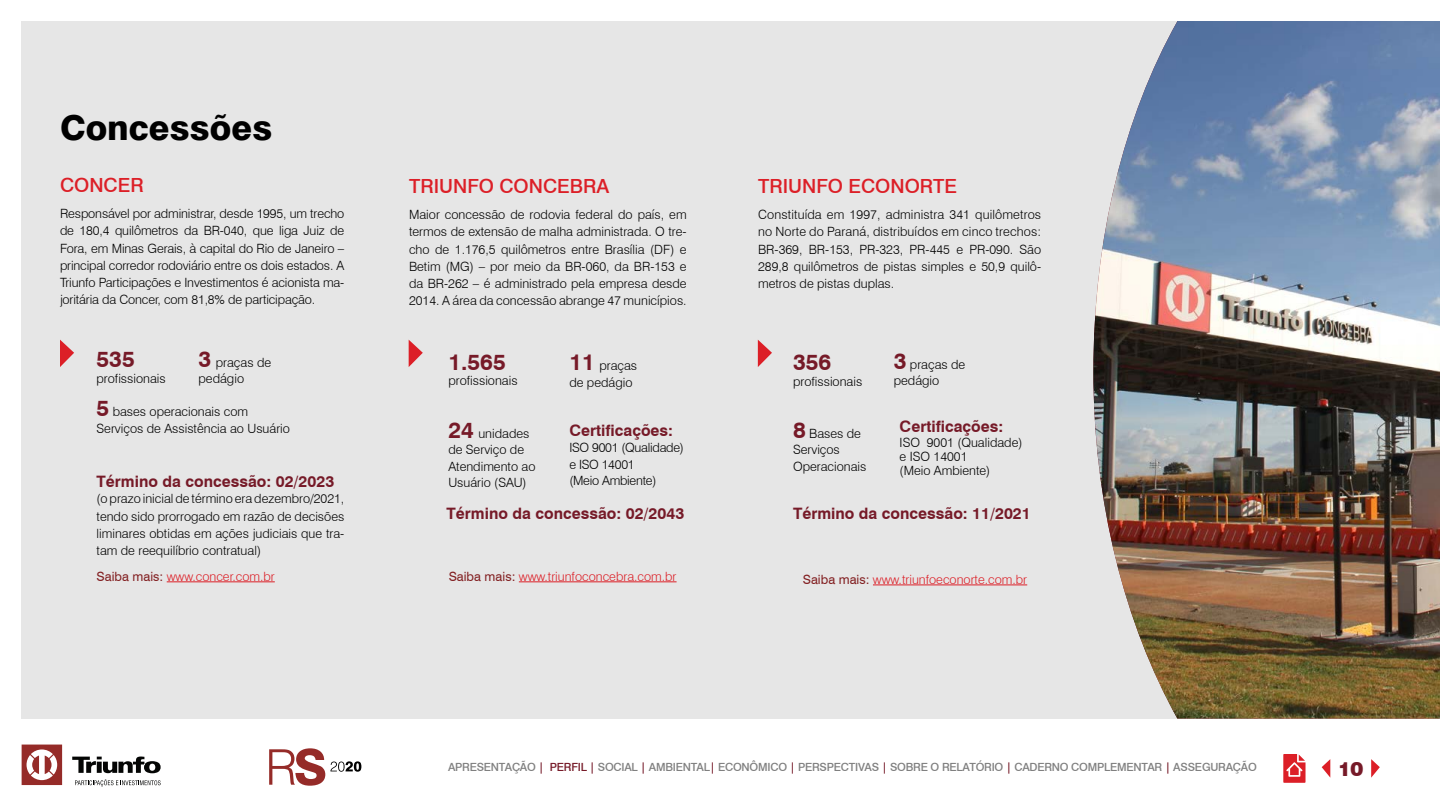
<style>
.page{position:relative;width:1440px;height:810px;background:#fff}
.page>*{position:absolute;margin:0;border:0;box-sizing:border-box;transform-origin:0 0}
.Titulo_interna{font:800 34.5px "Swiss 721 BT";color:#000}
.textoo{font:700 22.5px "Swiss 721 BT";color:#761a28}
.Subtitulo_vermelho{font:500 19.5px "Swiss 721 BT";color:#dc1f27}
.t1{font:900 19.5px "Swiss 721 BT";color:#761a28}
.textoo-2{font:700 15.75px "Swiss 721 BT";color:#761a28}
.textoo-3{font:300 12.75px/17.2px "Swiss 721 BT";color:#000}
.textoo-4{font:300 12.75px "Swiss 721 BT";color:#dc1f27}
.textoo-5{font:300 12.75px/16.5px "Swiss 721 BT";letter-spacing:-.02em;color:#000}
.t2{font:500 11.25px "Swiss 721 BT";letter-spacing:-.02em;color:#808080}
.s1{font-weight:700;font-size:22.5px;color:#761a28}
.s2{font-weight:400;color:#821f21}
.s3{color:#761a28}
</style>
<div class="page">
<svg style="left:1283px;top:754px;width:23px;height:29px"></svg>
<svg style="left:1371px;top:759px;width:9px;height:19px"></svg>
<svg style="left:1322px;top:759px;width:8px;height:18px"></svg>
<svg style="left:269px;top:748px;width:92px;height:38px"></svg>
<svg style="left:75px;top:779px;width:86px;height:8px"></svg>
<svg style="left:72px;top:757px;width:89px;height:16px"></svg>
<svg style="left:22px;top:745px;width:40px;height:40px"></svg>
<div style="left:21px;top:21px;width:1419px;height:697px;background:#e6e6e6"></div>
<hr style="left:167px;top:582px;width:108px;height:1px;background:#dc1f27">
<hr style="left:519px;top:582px;width:158px;height:1px;background:#dc1f27">
<hr style="left:873px;top:585px;width:154px;height:1px;background:#dc1f27">
<svg style="left:60px;top:339px;width:14px;height:28px"></svg>
<svg style="left:408px;top:339px;width:15px;height:28px"></svg>
<svg style="left:757px;top:340px;width:15px;height:27px"></svg>
<img style="left:1093px;top:21px;width:347px;height:697px">
<p class="Titulo_interna" style="left:60px;top:107px;width:214px">Concessões</p>
<p class="Subtitulo_vermelho" style="left:60px;top:174px;width:85px">CONCER</p>
<p class="textoo-3" style="left:60px;top:205px;width:286px;text-align:justify">Responsável por administrar, desde 1995, um trecho de 180,4 quilômetros da BR-040, que liga Juiz de Fora, em Minas Gerais, à capital do Rio de Janeiro – principal corredor rodoviário entre os dois estados. A Triunfo Participações e Investimentos é acionista ma&shy;joritária da Concer, com 81,8% de participação.</p>
<p class="Subtitulo_vermelho" style="left:409px;top:175px;width:202px">TRIUNFO CONCEBRA</p>
<p class="textoo-3" style="left:409px;top:206px;width:279px;text-align:justify">Maior concessão de rodovia federal do país, em termos de extensão de malha administrada. O tre&shy;cho de 1.176,5 quilômetros entre Brasília (DF) e Betim (MG) – por meio da BR-060, da BR-153 e da BR-262 – é administrado pela empresa desde 2014. A área da concessão abrange 47 municípios.</p>
<p class="textoo" style="left:97px;top:345px;width:40px">535</p>
<p class="textoo-3" style="left:97px;top:369px;width:71px">profissionais</p>
<p class="textoo-3" style="left:199px;top:354px;width:74px;line-height:16.5px"><span class="s1">3</span> praças de pedágio</p>
<p class="textoo" style="left:448px;top:349px;width:59px">1.565</p>
<p class="textoo-3" style="left:448px;top:371px;width:71px">profissionais</p>
<p class="textoo-3" style="left:97px;top:403px;width:195px"><span class="s1">5</span> bases operacionais com<br>Serviços de Assistência ao Usuário</p>
<p class="textoo-2" style="left:97px;top:472px;width:239px">Término da concessão: 02/2023</p>
<p class="textoo-3" style="left:448px;top:425px;width:89px;line-height:16.5px"><span class="s1">24</span> unidades de Serviço de<br>Atendimento ao<br>Usuário (SAU)</p>
<p class="textoo-3" style="left:569px;top:358px;width:69px;line-height:16.5px"><span class="s1">11</span> praças de pedágio</p>
<p class="textoo-2" style="left:569px;top:420px;width:105px">Certificações:</p>
<p class="textoo-5" style="left:569px;top:439px;width:116px">ISO 9001 (Qualidade) e ISO 14001<br>(Meio Ambiente)</p>
<p class="textoo-3" style="left:97px;top:490px;width:249px;text-align:justify">(o prazo inicial de término era dezembro/2021, tendo sido prorrogado em razão de decisões liminares obtidas em ações judiciais que tra&shy;tam de reequilíbrio contratual)</p>
<p class="textoo-2" style="left:447px;top:504px;width:239px">Término da concessão: 02/2043</p>
<p class="Subtitulo_vermelho" style="left:758px;top:175px;width:201px">TRIUNFO ECONORTE</p>
<p class="textoo-3" style="left:758px;top:206px;width:285px;text-align:justify">Constituída em 1997, administra 341 quilômetros no Norte do Paraná, distribuídos em cinco trechos:<br>BR-369, BR-153, PR-323, PR-445 e PR-090. São 289,8 quilômetros de pistas simples e 50,9 quilô&shy;metros de pistas duplas.</p>
<p class="textoo" style="left:793px;top:348px;width:40px">356</p>
<p class="textoo-3" style="left:793px;top:372px;width:71px">profissionais</p>
<p class="textoo-3" style="left:894px;top:356px;width:73px;line-height:16.5px"><span class="s1">3</span> praças de pedágio</p>
<p class="textoo-3" style="left:793px;top:425px;width:75px;line-height:16.5px"><span class="s1">8</span> Bases de<br>Serviços<br>Operacionais</p>
<p class="textoo-2" style="left:900px;top:417px;width:105px">Certificações:</p>
<p class="textoo-3" style="left:900px;top:435px;width:124px;line-height:14.2px">ISO 9001 (Qualidade) e ISO 14001<br>(Meio Ambiente)</p>
<p class="textoo-2" style="left:793px;top:504px;width:239px">Término da concessão: 11/2021</p>
<p class="textoo-4" style="left:97px;top:568px;width:180px"><span class="s2">Saiba mais:</span> www.concer.com.br</p>
<p class="textoo-4" style="left:449px;top:568px;width:229px"><span class="s2">Saiba mais:</span> www.triunfoconcebra.com.br</p>
<p class="textoo-4" style="left:803px;top:571px;width:226px"><span class="s2">Saiba mais:</span> www.triunfoeconorte.com.br</p>
<p class="t2" style="left:448px;top:760px;width:810px">APRESENTAÇÃO <span class="s3">| PERFIL |</span> SOCIAL <span class="s3">|</span> AMBIENTAL<span class="s3">|</span> ECONÔMICO <span class="s3">|</span> PERSPECTIVAS <span class="s3">|</span> SOBRE O RELATÓRIO <span class="s3">|</span> CADERNO COMPLEMENTAR <span class="s3">|</span> ASSEGURAÇÃO</p>
<h3 class="t1" style="left:1338px;top:757px;width:27px">10</h3>
</div>
